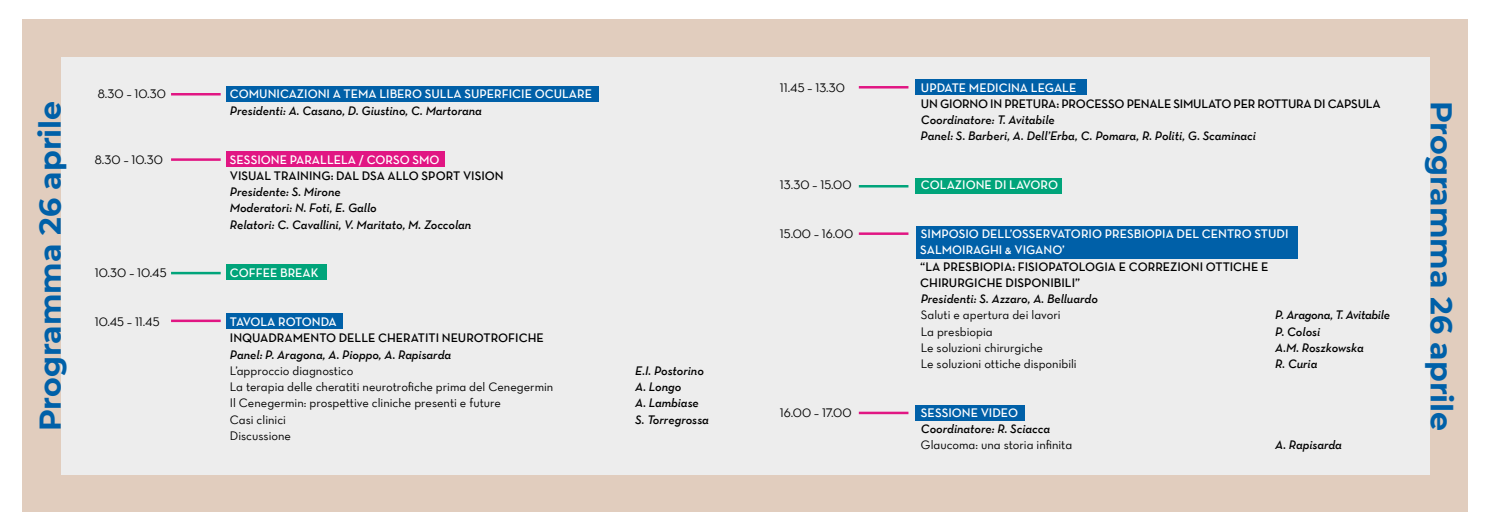
<style>
.page{position:relative;width:1489px;height:532px;background:#fff}
.page>*{position:absolute;margin:0;border:0;box-sizing:border-box;transform-origin:0 0}
.t1{font:700 30px "Montserrat";color:#0060a8}
.t2{font:italic 600 12.5px/16.2px "Neutra Text";color:#000}
.t3{font:12.5px "Neutra Text Book Alt";color:#000}
.t4{font:12.5px/16.2px "Neutra Text Demi SC";color:#fff}
.t5{font:12.5px/16.2px "Neutra Text Demi SC";color:#000}
.t6{font:12.5px "Neutra Text Demi SC";letter-spacing:-.02em;color:#000}
.t7{font:italic 600 12.5px "Neutra Text";letter-spacing:-.02em;color:#000}
.t8{font:12.5px "Neutra Text Demi SC";letter-spacing:-.04em;color:#fff}
</style>
<div class="page">
<div style="left:22px;top:20px;width:1444px;height:492px;background:#e1cdbe"></div>
<div style="left:61px;top:57px;width:1368px;height:417px;background:#ededed"></div>
<div style="left:915px;top:226px;width:382px;height:32px;background:#0060a8"></div>
<div style="left:915px;top:79px;width:171px;height:16px;background:#0060a8"></div>
<div style="left:915px;top:178px;width:147px;height:16px;background:#00a47a"></div>
<div style="left:915px;top:405px;width:109px;height:16px;background:#0060a8"></div>
<hr style="left:858px;top:86px;width:50px;height:2px;background:#e11683">
<hr style="left:858px;top:185px;width:50px;height:2px;background:#00a47a">
<hr style="left:858px;top:232px;width:50px;height:3px;background:#e11683">
<hr style="left:858px;top:411px;width:50px;height:3px;background:#e11683">
<div style="left:226px;top:151px;width:219px;height:16px;background:#e11683"></div>
<div style="left:226px;top:264px;width:100px;height:16px;background:#00a47a"></div>
<div style="left:226px;top:313px;width:117px;height:16px;background:#0060a8"></div>
<div style="left:226px;top:86px;width:372px;height:16px;background:#0060a8"></div>
<hr style="left:171px;top:93px;width:50px;height:2px;background:#e11683">
<hr style="left:171px;top:158px;width:50px;height:3px;background:#e11683">
<hr style="left:171px;top:272px;width:50px;height:2px;background:#00a47a">
<hr style="left:171px;top:319px;width:50px;height:3px;background:#e11683">
<h1 class="t1" style="left:29px;top:431px;width:332px;rotate:-90deg">Programma 26 aprile</h1>
<p class="t3" style="left:98px;top:87px;width:70px">8.30 – 10.30</p>
<p class="t4" style="left:230px;top:86px;width:364px">COMUNICAZIONI A TEMA LIBERO SULLA SUPERFICIE OCULARE</p>
<p class="t2" style="left:230px;top:102px;width:253px">Presidenti: A. Casano, D. Giustino, C. Martorana</p>
<p class="t3" style="left:95px;top:152px;width:70px">8.30 – 10.30</p>
<p class="t4" style="left:230px;top:151px;width:211px">SESSIONE PARALLELA / CORSO SMO</p>
<p class="t5" style="left:230px;top:167px;width:275px">VISUAL TRAINING: DAL DSA ALLO SPORT VISION</p>
<p class="t2" style="left:230px;top:183px;width:243px">Presidente: S. Mirone<br>Moderatori: N. Foti, E. Gallo<br>Relatori: C. Cavallini, V. Maritato, M. Zoccolan</p>
<p class="t3" style="left:95px;top:265px;width:73px">10.30 – 10.45</p>
<p class="t4" style="left:230px;top:264px;width:90px">COFFEE BREAK</p>
<p class="t3" style="left:95px;top:314px;width:66px">10.45 – 11.45</p>
<p class="t8" style="left:230px;top:314px;width:108px">TAVOLA ROTONDA</p>
<p class="t5" style="left:230px;top:329px;width:315px">INQUADRAMENTO DELLE CHERATITI NEUROTROFICHE</p>
<p class="t2" style="left:230px;top:346px;width:223px">Panel: P. Aragona, A. Pioppo, A. Rapisarda</p>
<p class="t3" style="left:230px;top:363px;width:125px">L’approccio diagnostico</p>
<p class="t2" style="left:635px;top:362px;width:70px">E.I. Postorino</p>
<p class="t3" style="left:230px;top:379px;width:325px">La terapia delle cheratiti neurotrofiche prima del Cenegermin</p>
<p class="t2" style="left:635px;top:378px;width:48px">A. Longo</p>
<p class="t3" style="left:230px;top:395px;width:272px">Il Cenegermin: prospettive cliniche presenti e future</p>
<p class="t2" style="left:635px;top:394px;width:65px">A. Lambiase</p>
<p class="t3" style="left:230px;top:412px;width:58px">Casi clinici</p>
<p class="t2" style="left:635px;top:411px;width:75px">S. Torregrossa</p>
<p class="t3" style="left:230px;top:428px;width:63px">Discussione</p>
<p class="t3" style="left:780px;top:80px;width:67px">11.45 – 13.30</p>
<p class="t4" style="left:920px;top:79px;width:157px">UPDATE MEDICINA LEGALE</p>
<p class="t6" style="left:920px;top:96px;width:461px">UN GIORNO IN PRETURA: PROCESSO PENALE SIMULATO PER ROTTURA DI CAPSULA</p>
<h1 class="t1" style="left:1462px;top:101px;width:332px;rotate:90deg">Programma 26 aprile</h1>
<p class="t2" style="left:920px;top:111px;width:337px">Coordinatore: T. Avitabile<br>Panel: S. Barberi, A. Dell’Erba, C. Pomara, R. Politi, G. Scaminaci</p>
<p class="t3" style="left:780px;top:177px;width:73px">13.30 – 15.00</p>
<p class="t4" style="left:920px;top:176px;width:139px">COLAZIONE DI LAVORO</p>
<p class="t3" style="left:780px;top:226px;width:75px">15.00 – 16.00</p>
<p class="t4" style="left:920px;top:225px;width:369px">SIMPOSIO DELL’OSSERVATORIO PRESBIOPIA DEL CENTRO STUDI<br>SALMOIRAGHI &amp; VIGANO’</p>
<p class="t5" style="left:920px;top:258px;width:349px">“LA PRESBIOPIA: FISIOPATOLOGIA E CORREZIONI OTTICHE E<br>CHIRURGICHE DISPONIBILI”</p>
<p class="t2" style="left:920px;top:290px;width:179px">Presidenti: S. Azzaro, A. Belluardo</p>
<p class="t3" style="left:920px;top:307px;width:141px">Saluti e apertura dei lavori</p>
<p class="t7" style="left:1275px;top:307px;width:116px">P. Aragona, T. Avitabile</p>
<p class="t3" style="left:920px;top:323px;width:73px">La presbiopia</p>
<p class="t2" style="left:1275px;top:323px;width:47px">P. Colosi</p>
<p class="t3" style="left:920px;top:340px;width:123px">Le soluzioni chirurgiche</p>
<p class="t2" style="left:1275px;top:339px;width:90px">A.M. Roszkowska</p>
<p class="t3" style="left:920px;top:356px;width:157px">Le soluzioni ottiche disponibili</p>
<p class="t2" style="left:1275px;top:355px;width:44px">R. Curia</p>
<p class="t3" style="left:780px;top:405px;width:73px">16.00 – 17.00</p>
<p class="t4" style="left:920px;top:404px;width:99px">SESSIONE VIDEO</p>
<p class="t2" style="left:920px;top:420px;width:131px">Coordinatore: R. Sciacca</p>
<p class="t3" style="left:920px;top:437px;width:153px">Glaucoma: una storia infinita</p>
<p class="t2" style="left:1275px;top:436px;width:68px">A. Rapisarda</p>
</div>
